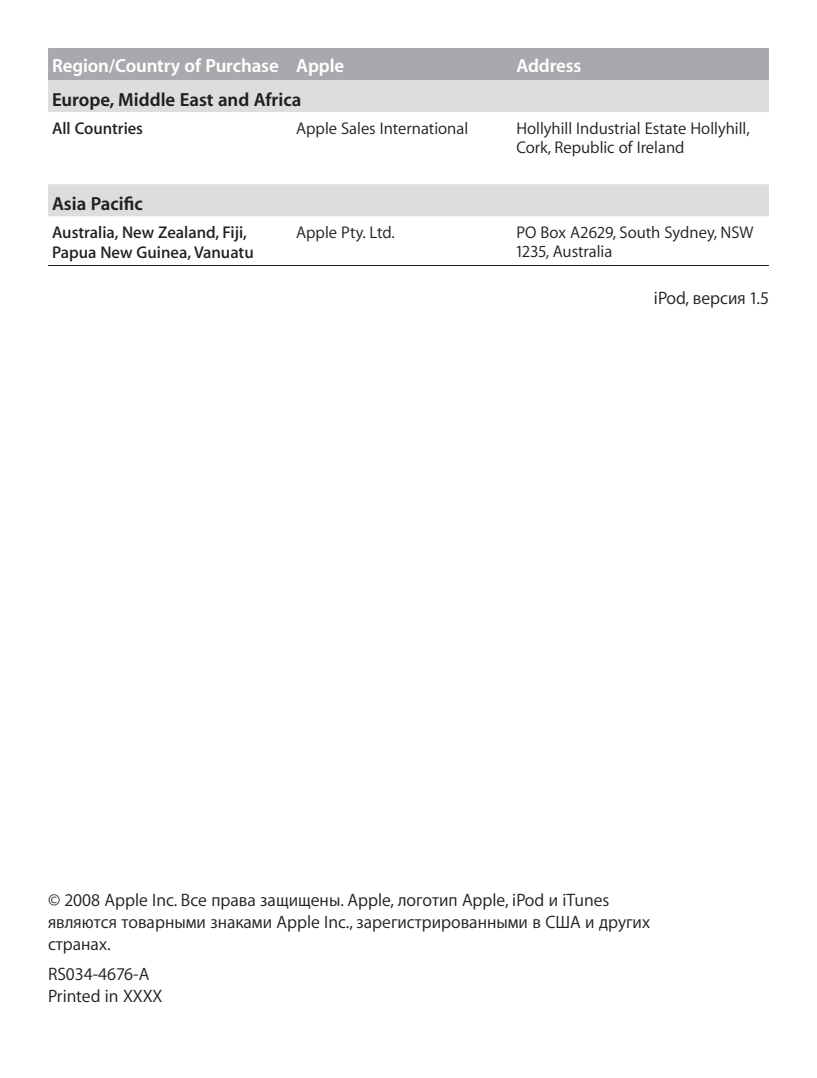
<style>
.page{position:relative;width:817px;height:1078px;background:#fff}
.page>*{position:absolute;margin:0;border:0;box-sizing:border-box;transform-origin:0 0}
.t1{font:700 19.2px "Myriad Set OT";color:#231f20}
.t2{font:700 19.2px "Myriad Set OT";letter-spacing:-.005em;color:#fff}
.t3{font:18px/22px "Myriad Set OT Text";color:#231f20}
.t4{font:16.8px/18.8px "Myriad Set OT Text";color:#231f20}
.t5{font:600 16.8px/18.8px "Myriad Set OT";color:#231f20}
</style>
<div class="page">
<div style="left:48px;top:48px;width:720px;height:32px;background:#a8a9ad"></div>
<svg style="left:48px;top:80px;width:720px;height:136px"></svg>
<hr style="left:48px;top:265px;width:464px;height:1px;background:#231f20">
<hr style="left:512px;top:265px;width:256px;height:1px;background:#231f20">
<p class="t2" style="left:52px;top:58px;width:294px">Region/Country of Purchase Apple</p>
<p class="t2" style="left:516px;top:58px;width:66px">Address</p>
<p class="t1" style="left:52px;top:92px;width:251px">Europe, Middle East and Africa</p>
<p class="t5" style="left:52px;top:121px;width:93px">All Countries</p>
<p class="t4" style="left:296px;top:121px;width:173px">Apple Sales International</p>
<p class="t4" style="left:516px;top:121px;width:235px">Hollyhill Industrial Estate Hollyhill,<br>Cork, Republic of Ireland</p>
<p class="t1" style="left:52px;top:196px;width:92px">Asia Pacific</p>
<p class="t5" style="left:52px;top:225px;width:203px">Australia, New Zealand, Fiji,<br>Papua New Guinea, Vanuatu</p>
<p class="t4" style="left:296px;top:225px;width:100px">Apple Pty. Ltd.</p>
<p class="t4" style="left:516px;top:225px;width:239px">PO Box A2629, South Sydney, NSW<br>1235, Australia</p>
<p class="t3" style="left:653px;top:289px;width:117px">iPod, версия 1.5</p>
<p class="t3" style="left:48px;top:890px;width:603px">© 2008 Apple Inc. Все права защищены. Apple, логотип Apple, iPod и iTunes являются товарными знаками Apple Inc., зарегистрированными в США и других странах.</p>
<p class="t3" style="left:48px;top:964px;width:116px">RS034-4676-A<br>Printed in XXXX</p>
</div>
